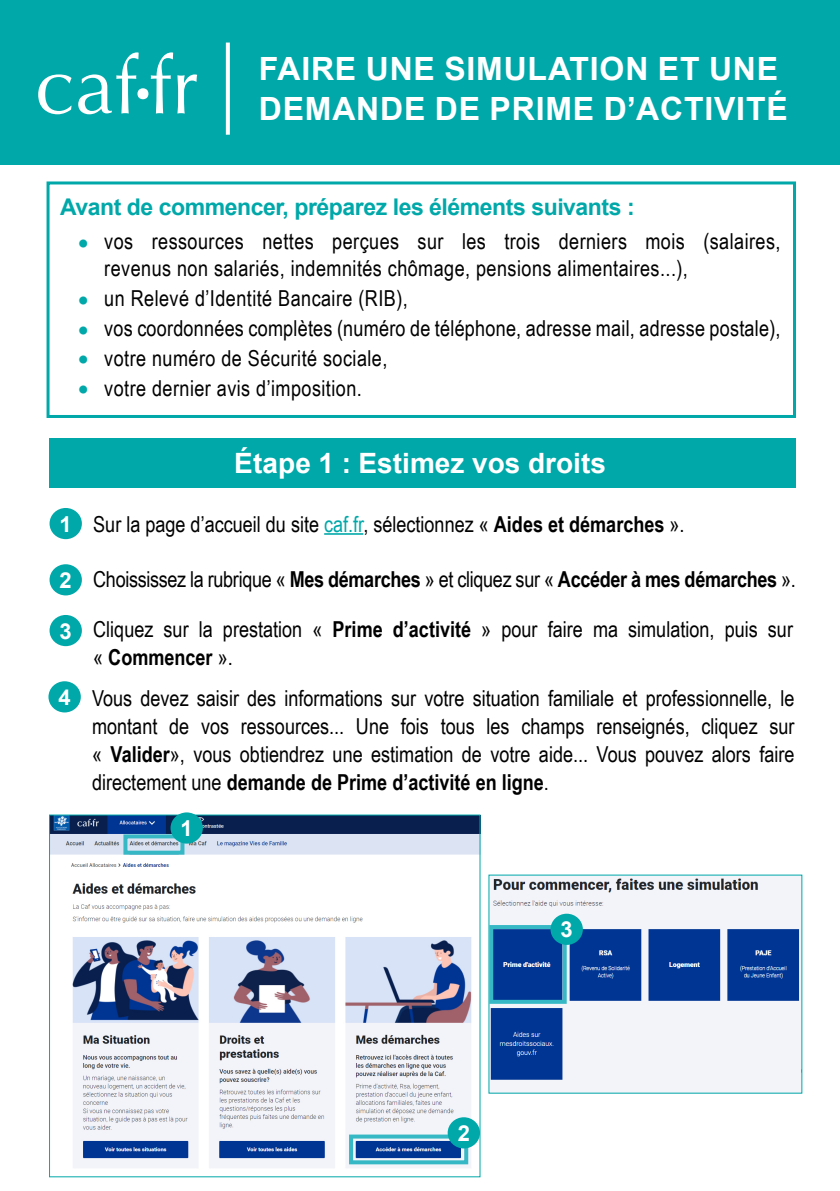
<style>
.page{position:relative;width:840px;height:1191px;background:#fff}
.page>*{position:absolute;margin:0;border:0;box-sizing:border-box;transform-origin:0 0}
.t1{font:96px "Optima";color:#fff}
.t2{font:80px "Optima";color:#fff}
.t3{font:700 32px "Arial";letter-spacing:.025em;color:#fff}
.t4{font:32px "Segoe UI";color:#00a8a9}
.t5{font:700 28px "Arial";color:#fff}
.t6{font:700 23px "Arial";letter-spacing:-.02em;color:#00a8a9}
.t7{font:22px "Arial Narrow";color:#000}
.t8{font:22px "Arial Narrow";letter-spacing:.02em;color:#000}
.t9{font:700 22px "Arial Narrow";color:#000}
.t10{font:700 22px "Arial";color:#fff}
.s1{color:#00a8a9}
.s2{font-weight:700}
.s3{font-weight:400}
</style>
<div class="page">
<img style="left:51px;top:816px;width:427px;height:352px">
<div style="left:46px;top:181px;width:749px;height:237px;border:3px solid #00a8a9"></div>
<div style="left:123px;top:834px;width:61px;height:20px;border:4px solid #36b9c4"></div>
<hr style="left:324px;top:533px;width:39px;height:2px;background:#00a8a9">
<img style="left:490px;top:876px;width:309px;height:215px">
<div style="left:0;top:0;width:839px;height:164px;background:#00a8a9"></div>
<svg style="left:226px;top:43px;width:4px;height:92px"></svg>
<div style="left:49px;top:508px;width:33px;height:31px;background:#00a8a9;border-radius:50%"></div>
<div style="left:49px;top:564px;width:33px;height:31px;background:#00a8a9;border-radius:50%"></div>
<div style="left:49px;top:615px;width:33px;height:31px;background:#00a8a9;border-radius:50%"></div>
<div style="left:349px;top:1134px;width:119px;height:30px;border:4px solid #36b9c4"></div>
<div style="left:489px;top:925px;width:77px;height:78px;border:4px solid #36b9c4"></div>
<div style="left:170px;top:812px;width:33px;height:31px;background:#00a8a9;border-radius:50%"></div>
<div style="left:447px;top:1117px;width:32px;height:31px;background:#00a8a9;border-radius:50%"></div>
<div style="left:550px;top:913px;width:32px;height:32px;background:#00a8a9;border-radius:50%"></div>
<div style="left:48px;top:681px;width:33px;height:31px;background:#00a8a9;border-radius:50%"></div>
<div style="left:49px;top:438px;width:746px;height:50px;background:#00a8a9"></div>
<p class="t2" style="left:35px;top:40px;width:165px">caf fr</p>
<p class="t3" style="left:259px;top:46px;width:520px">FAIRE UNE SIMULATION ET UNE</p>
<p class="t1" style="left:130px;top:10px;width:28px">.</p>
<p class="t3" style="left:259px;top:86px;width:530px">DEMANDE DE PRIME D’ACTIVITÉ</p>
<p class="t6" style="left:60px;top:191px;width:575px">Avant de commencer, préparez les éléments suivants :</p>
<p class="t4" style="left:77px;top:212px;width:14px">•</p>
<p class="t8" style="left:104px;top:225px;width:677px">vos ressources nettes perçues sur les trois derniers mois (salaires,</p>
<p class="t8" style="left:104px;top:252px;width:584px">revenus non salariés, indemnités chômage, pensions alimentaires...),</p>
<p class="t8" style="left:104px;top:282px;width:305px">un Relevé d’Identité Bancaire (RIB),</p>
<p class="t7" style="left:104px;top:312px;width:677px">vos coordonnées complètes (numéro de téléphone, adresse mail, adresse postale),</p>
<p class="t8" style="left:104px;top:342px;width:284px">votre numéro de Sécurité sociale,</p>
<p class="t8" style="left:104px;top:372px;width:259px">votre dernier avis d’imposition.</p>
<p class="t4" style="left:77px;top:269px;width:14px">•</p>
<p class="t4" style="left:77px;top:299px;width:14px">•</p>
<p class="t4" style="left:77px;top:328px;width:14px">•</p>
<p class="t4" style="left:77px;top:359px;width:14px">•</p>
<p class="t10" style="left:60px;top:508px;width:14px">1</p>
<p class="t10" style="left:60px;top:564px;width:14px">2</p>
<p class="t10" style="left:60px;top:615px;width:14px">3</p>
<p class="t10" style="left:58px;top:681px;width:14px">4</p>
<p class="t5" style="left:234px;top:443px;width:373px">Étape 1 : Estimez vos droits</p>
<p class="t7" style="left:93px;top:508px;width:592px">Sur la page d’accueil du site <span class="s1">caf.fr</span>, sélectionnez « <span class="s2">Aides et démarches</span> ».</p>
<p class="t7" style="left:93px;top:563px;width:703px">Choississez la rubrique « <span class="s2">Mes démarches</span> » et cliquez sur « <span class="s2">Accéder à mes démarches</span> ».</p>
<p class="t7" style="left:93px;top:613px;width:700px">Cliquez sur la prestation « <span class="s2">Prime d’activité</span> » pour faire ma simulation, puis sur</p>
<p class="t9" style="left:93px;top:640px;width:141px"><span class="s3">«</span> Commencer <span class="s3">».</span></p>
<p class="t7" style="left:92px;top:682px;width:703px">Vous devez saisir des informations sur votre situation familiale et professionnelle, le</p>
<p class="t7" style="left:92px;top:710px;width:703px">montant de vos ressources... Une fois tous les champs renseignés, cliquez sur</p>
<p class="t7" style="left:92px;top:738px;width:703px">« <span class="s2">Valider</span>», vous obtiendrez une estimation de votre aide... Vous pouvez alors faire</p>
<p class="t9" style="left:92px;top:765px;width:458px"><span class="s3">directement une</span> demande de Prime d’activité en ligne<span class="s3">.</span></p>
<p class="t10" style="left:180px;top:812px;width:14px">1</p>
<p class="t10" style="left:560px;top:914px;width:14px">3</p>
<p class="t10" style="left:457px;top:1117px;width:14px">2</p>
</div>
